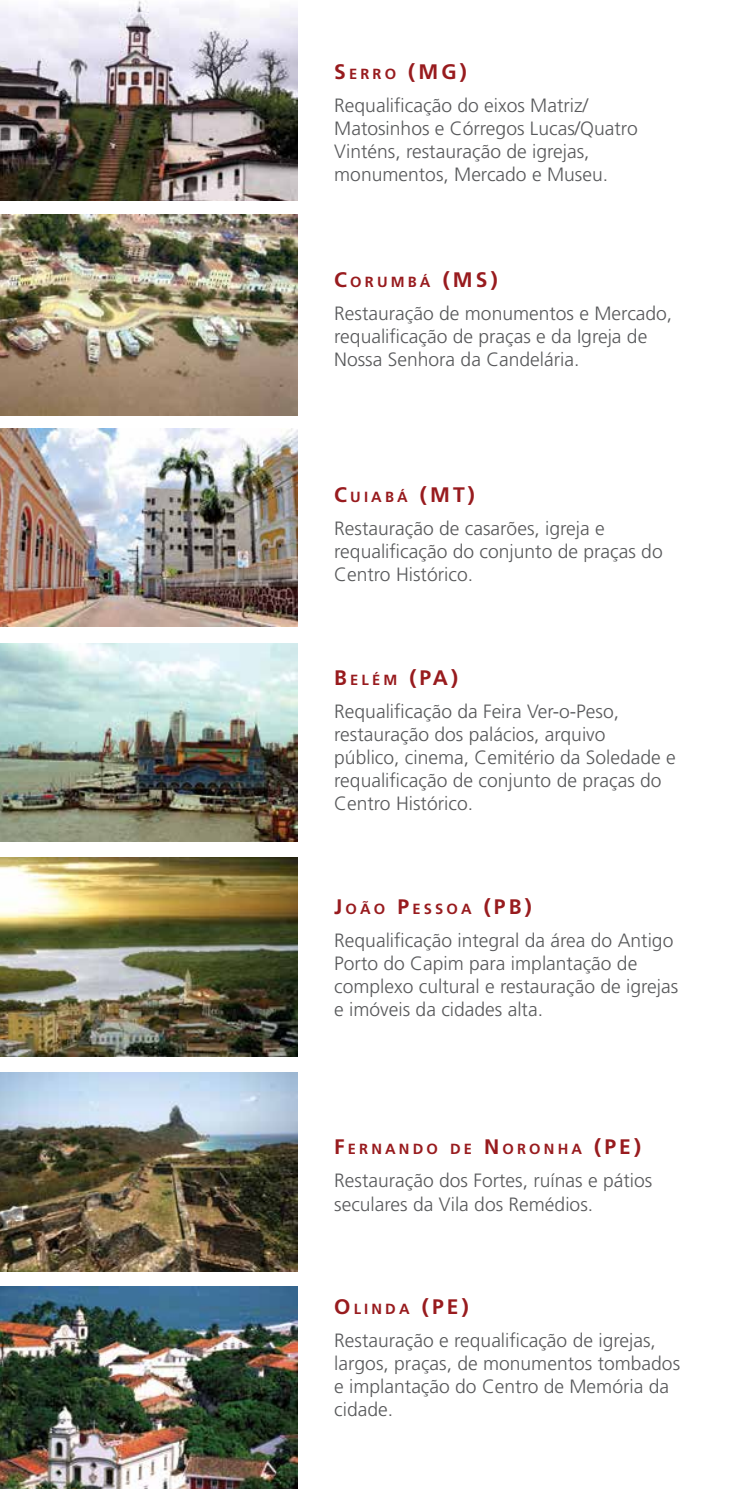
<style>
.page{position:relative;width:745px;height:1489px;background:#fff}
.page>*{position:absolute;margin:0;border:0;box-sizing:border-box;transform-origin:0 0}
.t1{font:700 21px "Frutiger";color:#981b1e}
.t2{font:300 19.25px/23.1px "Frutiger";color:#58595b}
.t3{font:700 14.7px "Frutiger";letter-spacing:.215em;color:#981b1e}
.s1{font-size:14.7px}
.s2{font-size:21px}
</style>
<div class="page">
<img style="left:0;top:215px;width:298px;height:200px">
<img style="left:0;top:857px;width:298px;height:199px">
<img style="left:0;top:428px;width:298px;height:198px">
<img style="left:0;top:1072px;width:298px;height:199px">
<img style="left:0;top:643px;width:298px;height:198px">
<img style="left:0;top:1286px;width:298px;height:202px">
<img style="left:0;top:0;width:298px;height:201px">
<p class="t1" style="left:334px;top:59px;width:134px">S <span class="s1">ERRO</span> (MG )</p>
<p class="t2" style="left:334px;top:94px;width:305px">Requalificação do eixos Matriz/ Matosinhos e Córregos Lucas/Quatro Vinténs, restauração de igrejas, monumentos, Mercado e Museu.</p>
<p class="t3" style="left:334px;top:273px;width:165px"><span class="s2">C</span>ORUMB Á <span class="s2">(MS )</span></p>
<p class="t2" style="left:334px;top:302px;width:339px">Restauração de monumentos e Mercado, requalificação de praças e da Igreja de<br>Nossa Senhora da Candelária.</p>
<p class="t1" style="left:334px;top:482px;width:142px">C<span class="s1">UIAB Á</span> (MT )</p>
<p class="t2" style="left:334px;top:517px;width:330px">Restauração de casarões, igreja e requalificação do conjunto de praças do<br>Centro Histórico.</p>
<p class="t1" style="left:334px;top:665px;width:125px">B<span class="s1">ELÉM</span> (PA)</p>
<p class="t2" style="left:334px;top:700px;width:343px">Requalificação da Feira Ver-o-Peso, restauração dos palácios, arquivo<br>público, cinema, Cemitério da Soledade e requalificação de conjunto de praças do Centro Histórico.</p>
<p class="t3" style="left:334px;top:899px;width:199px"><span class="s2">J</span>OÃO <span class="s2">P</span>ESSOA <span class="s2">(PB)</span></p>
<p class="t2" style="left:334px;top:928px;width:345px">Requalificação integral da área do Antigo Porto do Capim para implantação de complexo cultural e restauração de igrejas e imóveis da cidades alta.</p>
<p class="t3" style="left:334px;top:1140px;width:308px"><span class="s2">F</span>ERNANDO DE <span class="s2">N</span> ORONHA <span class="s2">(PE)</span></p>
<p class="t2" style="left:334px;top:1169px;width:319px">Restauração dos Fortes, ruínas e pátios seculares da Vila dos Remédios.</p>
<p class="t1" style="left:334px;top:1294px;width:136px">O<span class="s1">LINDA</span> (PE)</p>
<p class="t2" style="left:334px;top:1328px;width:347px">Restauração e requalificação de igrejas, largos, praças, de monumentos tombados e implantação do Centro de Memória da cidade.</p>
</div>
